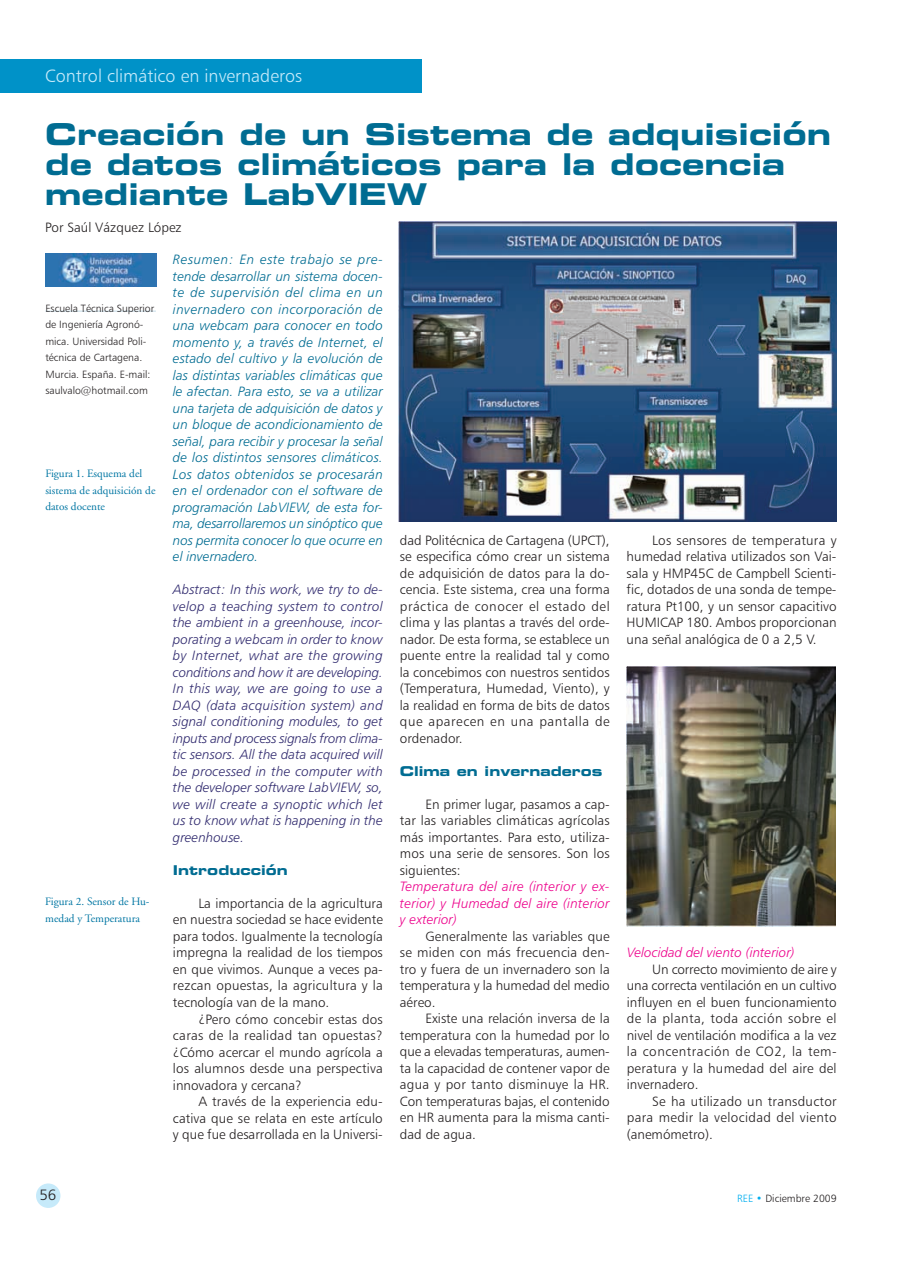
<style>
.page{position:relative;width:899px;height:1265px;background:#fff}
.page>*{position:absolute;margin:0;border:0;box-sizing:border-box;transform-origin:0 0}
.t1{font:30px/30px "Eurostile Bold Extended Two";color:#006c92}
.t2{font:18px "Humanist 777 BT Light B";color:#c6eafa}
.t3{font:15px "Humanist 777 BT Light B";color:#231f20}
.t4{font:13.5px/16.5px "Humanist 777 BT Light B";color:#231f20;text-align:justify}
.t5{font:13.5px/16.5px "Humanist 777 BT Light Italic B";letter-spacing:-.005em;color:#006c92;text-align:justify}
.t6{font:13.5px/16.5px "Humanist 777 BT Light Italic B";color:#312b6f;text-align:justify}
.t7{font:13.5px/16.5px "Humanist 777 BT Light Italic B";letter-spacing:.015em;color:#ed028c;text-align:justify}
.t8{font:13.5px "Eurostile Bold Extended Two";color:#006c92}
.t9{font:11.25px/16.5px "Adobe Garamond";color:#0076a3}
.t10{font:10.5px/16.5px "Humanist 777 BT Light B";color:#231f20}
.s1{color:#00aeef}
</style>
<div class="page">
<div style="left:36px;top:1183px;width:24px;height:25px;background:#c6eafa;border-radius:50%"></div>
<div style="left:0;top:60px;width:422px;height:33px;background:#0092c8"></div>
<hr style="left:45px;top:311px;width:111px;height:1px;background:#c4dae6">
<img style="left:45px;top:254px;width:112px;height:32px">
<img style="left:398px;top:222px;width:438px;height:299px">
<img style="left:626px;top:666px;width:209px;height:261px">
<h2 class="t2" style="left:45px;top:68px;width:258px">Control climático en invernaderos</h2>
<h1 class="t1" style="left:45px;top:122px;width:787px">Creación de un Sistema de adquisición de datos climáticos para la docencia mediante LabVIEW</h1>
<p class="t4" style="left:45px;top:220px;width:138px">Por Saúl Vázquez López</p>
<p class="t10" style="left:45px;top:300px;width:110px">Escuela Técnica Superior de Ingeniería Agronó&shy;mica. Universidad Poli&shy;técnica de Cartagena.<br>Murcia. España. E-mail: saulvalo@hotmail.com</p>
<p class="t9" style="left:45px;top:466px;width:112px">Figura 1. Esquema del sistema de adquisición de datos docente</p>
<p class="t9" style="left:45px;top:894px;width:106px">Figura 2. Sensor de Hu&shy;medad y Temperatura</p>
<p class="t5" style="left:173px;top:252px;width:211px">Resumen: En este trabajo se pre&shy;tende desarrollar un sistema docen&shy;te de supervisión del clima en un invernadero con incorporación de una webcam para conocer en todo momento y, a través de Internet, el estado del cultivo y la evolución de las distintas variables climáticas que le afectan. Para esto, se va a utilizar una tarjeta de adquisición de datos y un bloque de acondicionamiento de señal, para recibir y procesar la señal de los distintos sensores climáticos.<br>Los datos obtenidos se procesarán en el ordenador con el software de programación LabVIEW, de esta for&shy;ma, desarrollaremos un sinóptico que nos permita conocer lo que ocurre en el invernadero.</p>
<p class="t6" style="left:173px;top:582px;width:211px">Abstract: In this work, we try to de&shy;velop a teaching system to control the ambient in a greenhouse, incor&shy;porating a webcam in order to know by Internet, what are the growing conditions and how it are developing.<br>In this way, we are going to use a DAQ (data acquisition system) and signal conditioning modules, to get inputs and process signals from clima&shy;tic sensors. All the data acquired will be processed in the computer with the developer software LabVIEW, so, we will create a synoptic which let us to know what is happening in the greenhouse.</p>
<p class="t8" style="left:173px;top:865px;width:116px">Introducción</p>
<p class="t4" style="left:173px;top:896px;width:211px;text-indent:26px">La importancia de la agricultura en nuestra sociedad se hace evidente para todos. Igualmente la tecnología impregna la realidad de los tiempos en que vivimos. Aunque a veces pa&shy;rezcan opuestas, la agricultura y la tecnología van de la mano.</p>
<p class="t4" style="left:173px;top:1011px;width:211px;text-indent:26px">¿Pero cómo concebir estas dos caras de la realidad tan opuestas? ¿Cómo acercar el mundo agrícola a los alumnos desde una perspectiva innovadora y cercana?</p>
<p class="t4" style="left:173px;top:1094px;width:211px;text-indent:26px">A través de la experiencia edu&shy;cativa que se relata en este artículo y que fue desarrollada en la Universi-</p>
<p class="t4" style="left:400px;top:533px;width:211px">dad Politécnica de Cartagena (UPCT), se especifica cómo crear un sistema de adquisición de datos para la do&shy;cencia. Este sistema, crea una forma práctica de conocer el estado del clima y las plantas a través del orde&shy;nador. De esta forma, se establece un puente entre la realidad tal y como la concebimos con nuestros sentidos (Temperatura, Humedad, Viento), y la realidad en forma de bits de datos que aparecen en una pantalla de ordenador.</p>
<p class="t8" style="left:400px;top:766px;width:204px">Clima en invernaderos</p>
<p class="t4" style="left:400px;top:797px;width:211px;text-indent:26px">En primer lugar, pasamos a cap&shy;tar las variables climáticas agrícolas más importantes. Para esto, utiliza&shy;mos una serie de sensores. Son los siguientes:</p>
<p class="t7" style="left:400px;top:879px;width:211px">Temperatura del aire (interior y ex&shy;terior) y Humedad del aire (interior y exterior)</p>
<p class="t4" style="left:400px;top:929px;width:211px;text-indent:26px">Generalmente las variables que se miden con más frecuencia den&shy;tro y fuera de un invernadero son la temperatura y la humedad del medio aéreo.</p>
<p class="t4" style="left:400px;top:1011px;width:211px;text-indent:26px">Existe una relación inversa de la temperatura con la humedad por lo que a elevadas temperaturas, aumen&shy;ta la capacidad de contener vapor de agua y por tanto disminuye la HR.<br>Con temperaturas bajas, el contenido en HR aumenta para la misma canti&shy;dad de agua.</p>
<p class="t4" style="left:626px;top:533px;width:211px;text-indent:26px">Los sensores de temperatura y humedad relativa utilizados son Vai&shy;sala y HMP45C de Campbell Scienti&shy;fic, dotados de una sonda de tempe&shy;ratura Pt100, y un sensor capacitivo HUMICAP 180. Ambos proporcionan una señal analógica de 0 a 2,5 V.</p>
<p class="t7" style="left:626px;top:945px;width:169px">Velocidad del viento (interior)</p>
<p class="t4" style="left:626px;top:962px;width:211px;text-indent:26px">Un correcto movimiento de aire y una correcta ventilación en un cultivo influyen en el buen funcionamiento de la planta, toda acción sobre el nivel de ventilación modifica a la vez la concentración de CO2, la tem&shy;peratura y la humedad del aire del invernadero.</p>
<p class="t4" style="left:626px;top:1094px;width:211px;text-indent:26px">Se ha utilizado un transductor para medir la velocidad del viento (anemómetro).</p>
<p class="t3" style="left:40px;top:1188px;width:18px">56</p>
<p class="t10" style="left:737px;top:1190px;width:101px"><span class="s1">REE •</span> Diciembre 2009</p>
</div>
